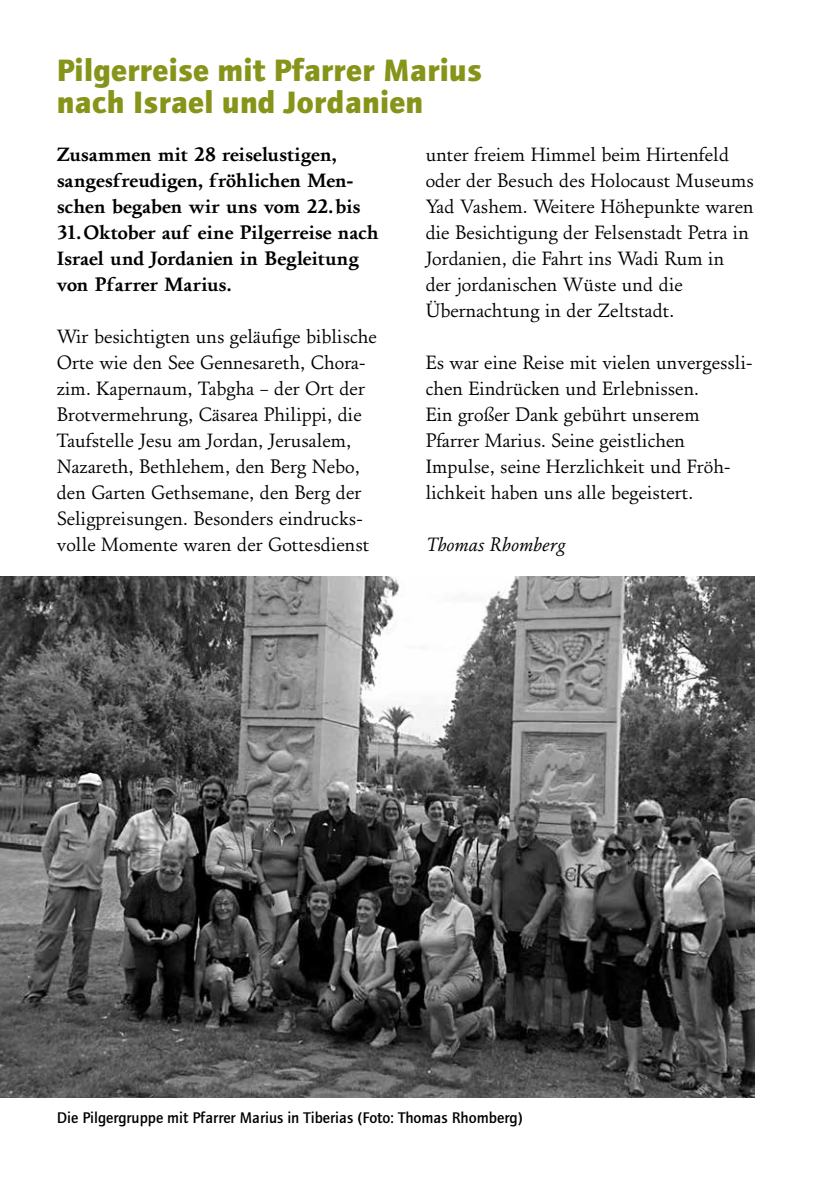
<style>
.page{position:relative;width:840px;height:1191px;background:#fff}
.page>*{position:absolute;margin:0;border:0;box-sizing:border-box;transform-origin:0 0}
.t1{font:700 32px/32px "Foundry Journal";letter-spacing:.01em;color:#869419}
.t2{font:20px/26px "Foundry Old Style";color:#000}
.t3{font:700 20px/26px "Foundry Old Style";color:#000}
.t4{font:italic 20px "Foundry Old Style";color:#000}
.t5{font:500 16px "Foundry Journal";color:#000}
</style>
<div class="page">
<hr style="left:839px;top:0;width:1px;height:681px;background:#e7e7d1">
<img style="left:0;top:577px;width:754px;height:520px">
<h1 class="t1" style="left:57px;top:54px;width:426px">Pilgerreise mit Pfarrer Marius nach Israel und Jordanien</h1>
<p class="t2" style="left:425px;top:141px;width:329px">unter freiem Himmel beim Hirtenfeld oder der Besuch des Holocaust Museums Yad Vashem. Weitere Höhepunkte waren die Besichtigung der Felsenstadt Petra in Jordanien, die Fahrt ins Wadi Rum in der jordanischen Wüste und die Übernachtung in der Zeltstadt.</p>
<p class="t2" style="left:425px;top:349px;width:328px">Es war eine Reise mit vielen unvergessli&shy;chen Eindrücken und Erlebnissen.<br>Ein großer Dank gebührt unserem Pfarrer Marius. Seine geistlichen Impulse, seine Herzlichkeit und Fröh&shy;lichkeit haben uns alle begeistert.</p>
<p class="t4" style="left:425px;top:532px;width:140px">Thomas Rhomberg</p>
<p class="t3" style="left:57px;top:141px;width:323px">Zusammen mit 28 reiselustigen, sangesfreudigen, fröhlichen Men&shy;schen begaben wir uns vom 22.bis<br>31.Oktober auf eine Pilgerreise nach<br>Israel und Jordanien in Begleitung von Pfarrer Marius.</p>
<p class="t2" style="left:57px;top:323px;width:321px">Wir besichtigten uns geläufige biblische Orte wie den See Gennesareth, Chora&shy;zim. Kapernaum, Tabgha – der Ort der Brotvermehrung, Cäsarea Philippi, die Taufstelle Jesu am Jordan, Jerusalem, Nazareth, Bethlehem, den Berg Nebo, den Garten Gethsemane, den Berg der Seligpreisungen. Besonders eindrucks&shy;volle Momente waren der Gottesdienst</p>
<p class="t5" style="left:57px;top:1108px;width:467px">Die Pilgergruppe mit Pfarrer Marius in Tiberias (Foto: Thomas Rhomberg)</p>
</div>
